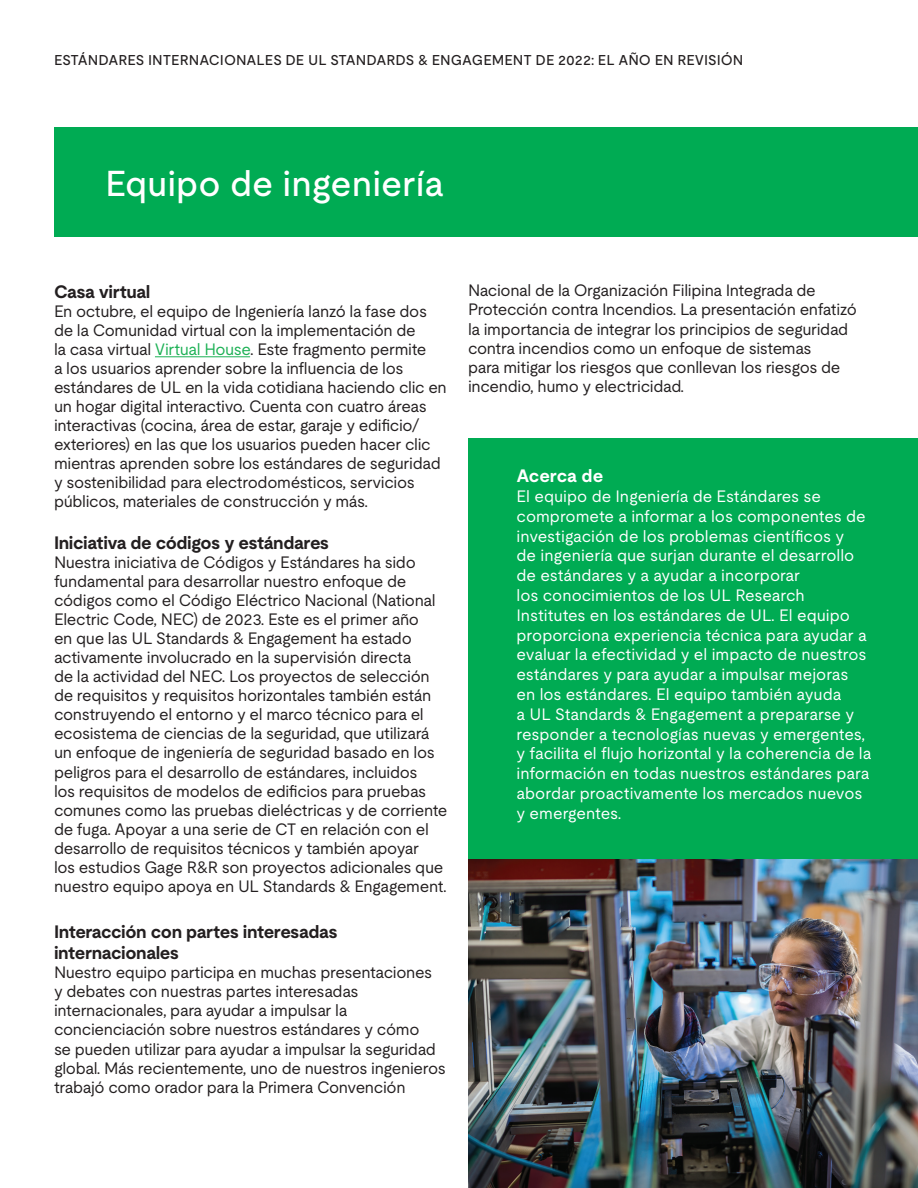
<style>
.page{position:relative;width:918px;height:1188px;background:#fff}
.page>*{position:absolute;margin:0;border:0;box-sizing:border-box;transform-origin:0 0}
.t1{font:500 36px "UL Moderat";color:#fff}
.t2{font:700 18px/20.9px "UL Moderat";letter-spacing:-.02em;color:#231f20}
.t3{font:700 18px "UL Moderat";letter-spacing:-.005em;color:#fff}
.t4{font:16.5px/19px "UL Moderat";letter-spacing:-.02em;color:#231f20}
.t5{font:16.5px/19.8px "UL Moderat";color:#fff}
.t6{font:500 14.25px "UL Moderat";color:#231f20}
.s1{color:#1db155}
</style>
<div class="page">
<div style="left:54px;top:127px;width:864px;height:110px;background:#00ab53"></div>
<div style="left:468px;top:438px;width:450px;height:750px;background:#00ab53"></div>
<hr style="left:155px;top:356px;width:95px;height:1px;background:#1db155">
<img style="left:468px;top:860px;width:450px;height:328px">
<p class="t6" style="left:54px;top:49px;width:691px">ESTÁNDARES INTERNACIONALES DE UL STANDARDS &amp; ENGAGEMENT DE 2022: EL AÑO EN REVISIÓN</p>
<h1 class="t1" style="left:105px;top:155px;width:340px">Equipo de ingeniería</h1>
<p class="t2" style="left:54px;top:281px;width:98px">Casa virtual</p>
<p class="t4" style="left:54px;top:301px;width:394px">En octubre, el equipo de Ingeniería lanzó la fase dos de la Comunidad virtual con la implementación de<br>la casa virtual <span class="s1">Virtual House</span>. Este fragmento permite<br>a los usuarios aprender sobre la influencia de los estándares de UL en la vida cotidiana haciendo clic en un hogar digital interactivo. Cuenta con cuatro áreas interactivas (cocina, área de estar, garaje y edificio/ exteriores) en las que los usuarios pueden hacer clic mientras aprenden sobre los estándares de seguridad y sostenibilidad para electrodomésticos, servicios públicos, materiales de construcción y más.</p>
<p class="t2" style="left:54px;top:532px;width:277px">Iniciativa de códigos y estándares</p>
<p class="t4" style="left:54px;top:552px;width:395px">Nuestra iniciativa de Códigos y Estándares ha sido fundamental para desarrollar nuestro enfoque de códigos como el Código Eléctrico Nacional (National Electric Code, NEC) de 2023. Este es el primer año<br>en que las UL Standards &amp; Engagement ha estado activamente involucrado en la supervisión directa<br>de la actividad del NEC. Los proyectos de selección de requisitos y requisitos horizontales también están construyendo el entorno y el marco técnico para el ecosistema de ciencias de la seguridad, que utilizará un enfoque de ingeniería de seguridad basado en los peligros para el desarrollo de estándares, incluidos<br>los requisitos de modelos de edificios para pruebas comunes como las pruebas dieléctricas y de corriente de fuga. Apoyar a una serie de CT en relación con el desarrollo de requisitos técnicos y también apoyar<br>los estudios Gage R&amp;R son proyectos adicionales que nuestro equipo apoya en UL Standards &amp; Engagement.</p>
<p class="t2" style="left:54px;top:922px;width:285px">Interacción con partes interesadas internacionales</p>
<p class="t4" style="left:54px;top:963px;width:393px">Nuestro equipo participa en muchas presentaciones<br>y debates con nuestras partes interesadas internacionales, para ayudar a impulsar la concienciación sobre nuestros estándares y cómo<br>se pueden utilizar para ayudar a impulsar la seguridad global. Más recientemente, uno de nuestros ingenieros trabajó como orador para la Primera Convención</p>
<p class="t4" style="left:468px;top:281px;width:391px">Nacional de la Organización Filipina Integrada de Protección contra Incendios. La presentación enfatizó la importancia de integrar los principios de seguridad contra incendios como un enfoque de sistemas<br>para mitigar los riesgos que conllevan los riesgos de incendio, humo y electricidad.</p>
<p class="t3" style="left:517px;top:462px;width:88px">Acerca de</p>
<p class="t5" style="left:517px;top:486px;width:356px">El equipo de Ingeniería de Estándares se compromete a informar a los componentes de investigación de los problemas científicos y<br>de ingeniería que surjan durante el desarrollo de estándares y a ayudar a incorporar<br>los conocimientos de los UL Research Institutes en los estándares de UL. El equipo proporciona experiencia técnica para ayudar a evaluar la efectividad y el impacto de nuestros estándares y para ayudar a impulsar mejoras en los estándares. El equipo también ayuda<br>a UL Standards &amp; Engagement a prepararse y responder a tecnologías nuevas y emergentes, y facilita el flujo horizontal y la coherencia de la información en todas nuestros estándares para abordar proactivamente los mercados nuevos y emergentes.</p>
</div>
